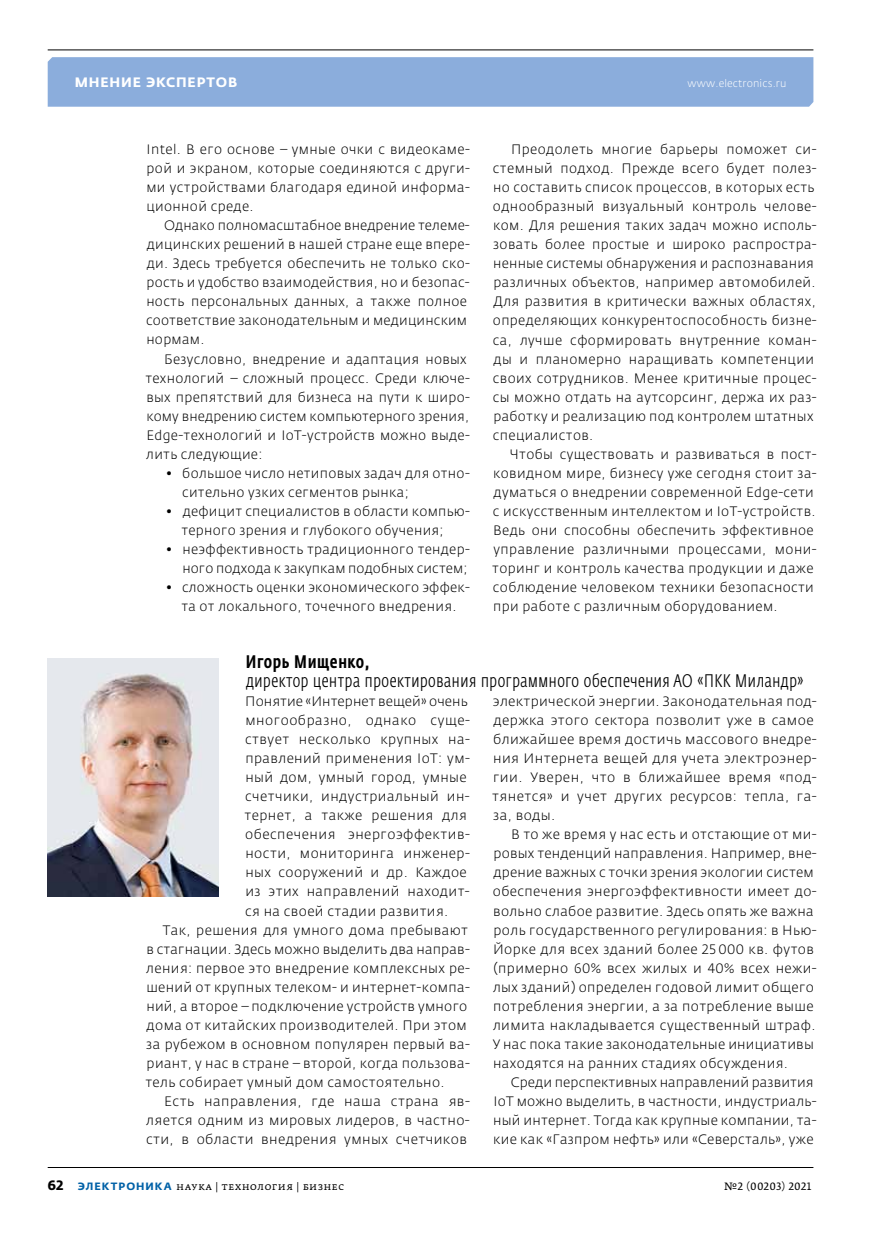
<style>
.page{position:relative;width:881px;height:1234px;background:#fff}
.page>*{position:absolute;margin:0;border:0;box-sizing:border-box;transform-origin:0 0}
.t1{font:300 18px "Fedra Sans Cond Pro";letter-spacing:.035em;color:#000}
.t2{font:500 18px "Fedra Sans Cond Pro";letter-spacing:.035em;color:#000}
.t3{font:300 13.5px/19px "Fedra Sans Pro";letter-spacing:.03em;color:#000}
.t4{font:300 13.5px "Fedra Sans Pro";letter-spacing:.01em;color:#000}
.t5{font:300 13.5px "Fedra Sans Pro";letter-spacing:.005em;color:#000}
.t6{font:700 13.5px "Fedra Sans Alt Pro";letter-spacing:.06em;color:#fff}
.t7{font:10.5px "Fedra Serif A Pro";letter-spacing:.03em;color:#000}
.t8{font:300 10.5px "Fedra Sans Pro";letter-spacing:.015em;color:#fff}
.s1{font-family:"Fedra Sans Pro";font-weight:700;font-size:13.5px}
.s2{font-family:"Fedra Sans Alt Pro";font-weight:700;color:#0061a7}
</style>
<div class="page">
<div style="left:48px;top:57px;width:765px;height:50px;background:#8baddc"></div>
<hr style="left:48px;top:49px;width:765px;height:1px;background:#000">
<hr style="left:48px;top:1166px;width:765px;height:1px;background:#000">
<img style="left:48px;top:658px;width:171px;height:238px">
<p class="t6" style="left:75px;top:74px;width:164px">Мнение экспертов</p>
<p class="t8" style="left:687px;top:77px;width:100px">www.electronics.ru</p>
<p class="t3" style="left:146px;top:140px;width:325px;text-align:justify">Intel. В его основе – умные очки с видеокаме&shy;рой и экраном, которые соединяются с други&shy;ми устройствами благодаря единой информа&shy;ционной среде.</p>
<p class="t3" style="left:146px;top:216px;width:325px;text-indent:18px">Однако полномасштабное внедрение телеме&shy;дицинских решений в нашей стране еще впере&shy;ди. Здесь требуется обеспечить не только ско&shy;рость и удобство взаимодействия, но и безопас&shy;ность персональных данных, а также полное соответствие законодательным и медицинским нормам.</p>
<p class="t3" style="left:145px;top:349px;width:326px;text-indent:19px">Безусловно, внедрение и адаптация новых технологий – сложный процесс. Среди ключе&shy;вых препятствий для бизнеса на пути к широ&shy;кому внедрению систем компьютерного зрения, Edge-технологий и IoT-устройств можно выде&shy;лить следующие:</p>
<p class="t3" style="left:182px;top:463px;width:289px;text-indent:-16px">• большое число нетиповых задач для отно&shy;сительно узких сегментов рынка;</p>
<p class="t3" style="left:181px;top:501px;width:290px;text-indent:-16px">• дефицит специалистов в области компью&shy;терного зрения и глубокого обучения;</p>
<p class="t3" style="left:166px;top:539px;width:305px;text-align:right">• неэффективность традиционного тендер&shy;ного подхода к закупкам подобных систем;</p>
<p class="t3" style="left:166px;top:577px;width:305px;text-align:center">• сложность оценки экономического эффек&shy;та от локального, точечного внедрения.</p>
<p class="t3" style="left:492px;top:140px;width:325px;text-indent:18px">Преодолеть многие барьеры поможет си&shy;стемный подход. Прежде всего будет полез&shy;но составить список процессов, в которых есть однообразный визуальный контроль челове&shy;ком. Для решения таких задач можно исполь&shy;зовать более простые и широко распростра&shy;ненные системы обнаружения и распознавания различных объектов, например автомобилей.<br>Для развития в критически важных областях, определяющих конкурентоспособность бизне&shy;са, лучше сформировать внутренние коман&shy;ды и планомерно наращивать компетенции своих сотрудников. Менее критичные процес&shy;сы можно отдать на аутсорсинг, держа их раз&shy;работку и реализацию под контролем штатных специалистов.</p>
<p class="t3" style="left:492px;top:444px;width:326px;text-indent:18px">Чтобы существовать и развиваться в пост&shy;ковидном мире, бизнесу уже сегодня стоит за&shy;думаться о внедрении современной Edge-сети с искусственным интеллектом и IoT-устройств.<br>Ведь они способны обеспечить эффективное управление различными процессами, мони&shy;торинг и контроль качества продукции и даже соблюдение человеком техники безопасности при работе с различным оборудованием.</p>
<h1 class="t2" style="left:246px;top:650px;width:125px">Игорь Мищенко,</h1>
<h1 class="t1" style="left:246px;top:670px;width:558px">директор центра проектирования программного обеспечения АО «ПКК Миландр»</h1>
<p class="t5" style="left:245px;top:692px;width:224px">Понятие «Интернет вещей» очень</p>
<p class="t3" style="left:245px;top:710px;width:226px">многообразно, однако суще-</p>
<p class="t3" style="left:245px;top:729px;width:226px">ствует несколько крупных на-</p>
<p class="t3" style="left:245px;top:748px;width:226px">правлений применения IoT: ум-</p>
<p class="t3" style="left:245px;top:767px;width:223px">ный дом, умный город, умные</p>
<p class="t3" style="left:245px;top:786px;width:226px">счетчики, индустриальный ин-</p>
<p class="t3" style="left:244px;top:805px;width:224px">тернет, а также решения для</p>
<p class="t3" style="left:245px;top:825px;width:226px">обеспечения энергоэффектив-</p>
<p class="t3" style="left:245px;top:844px;width:226px">ности, мониторинга инженер-</p>
<p class="t3" style="left:245px;top:863px;width:223px">ных сооружений и др. Каждое</p>
<p class="t3" style="left:245px;top:882px;width:226px">из этих направлений находит-</p>
<p class="t3" style="left:245px;top:901px;width:204px">ся на своей стадии развития.</p>
<p class="t3" style="left:163px;top:920px;width:306px">Так, решения для умного дома пребывают</p>
<p class="t4" style="left:146px;top:940px;width:325px">в стагнации. Здесь можно выделить два направ-</p>
<p class="t3" style="left:146px;top:958px;width:325px">ления: первое это внедрение комплексных ре-</p>
<p class="t3" style="left:146px;top:977px;width:325px">шений от крупных телеком- и интернет-компа-</p>
<p class="t3" style="left:146px;top:996px;width:322px">ний, а второе – подключение устройств умного</p>
<p class="t3" style="left:147px;top:1015px;width:321px">дома от китайских производителей. При этом</p>
<p class="t3" style="left:146px;top:1034px;width:325px">за рубежом в основном популярен первый ва-</p>
<p class="t3" style="left:146px;top:1053px;width:325px">риант, у нас в стране – второй, когда пользова-</p>
<p class="t3" style="left:145px;top:1072px;width:300px">тель собирает умный дом самостоятельно.</p>
<p class="t3" style="left:164px;top:1091px;width:307px">Есть направления, где наша страна яв-</p>
<p class="t3" style="left:146px;top:1110px;width:325px">ляется одним из мировых лидеров, в частно-</p>
<p class="t3" style="left:146px;top:1129px;width:322px">сти, в области внедрения умных счетчиков</p>
<p class="t3" style="left:492px;top:691px;width:326px">электрической энергии. Законодательная под&shy;держка этого сектора позволит уже в самое ближайшее время достичь массового внедре&shy;ния Интернета вещей для учета электроэнер&shy;гии. Уверен, что в ближайшее время «под&shy;тянется» и учет других ресурсов: тепла, га&shy;за, воды.</p>
<p class="t3" style="left:492px;top:824px;width:325px;text-indent:18px">В то же время у нас есть и отстающие от ми&shy;ровых тенденций направления. Например, вне&shy;дрение важных с точки зрения экологии систем обеспечения энергоэффективности имеет до&shy;вольно слабое развитие. Здесь опять же важна роль государственного регулирования: в Нью-Йорке для всех зданий более 25 000 кв. футов (примерно 60% всех жилых и 40% всех нежи&shy;лых зданий) определен годовой лимит общего потребления энергии, а за потребление выше лимита накладывается существенный штраф.<br>У нас пока такие законодательные инициативы находятся на ранних стадиях обсуждения.</p>
<p class="t3" style="left:493px;top:1072px;width:325px;text-indent:18px">Среди перспективных направлений развития IoT можно выделить, в частности, индустриаль&shy;ный интернет. Тогда как крупные компании, та&shy;кие как «Газпром нефть» или «Северсталь», уже</p>
<p class="t7" style="left:48px;top:1179px;width:298px"><span class="s1">62</span> <span class="s2">ЭЛЕКТРОНИКА</span> наука | технология | бизнес</p>
<p class="t7" style="left:723px;top:1179px;width:89px">№2 (00203) 2021</p>
</div>
